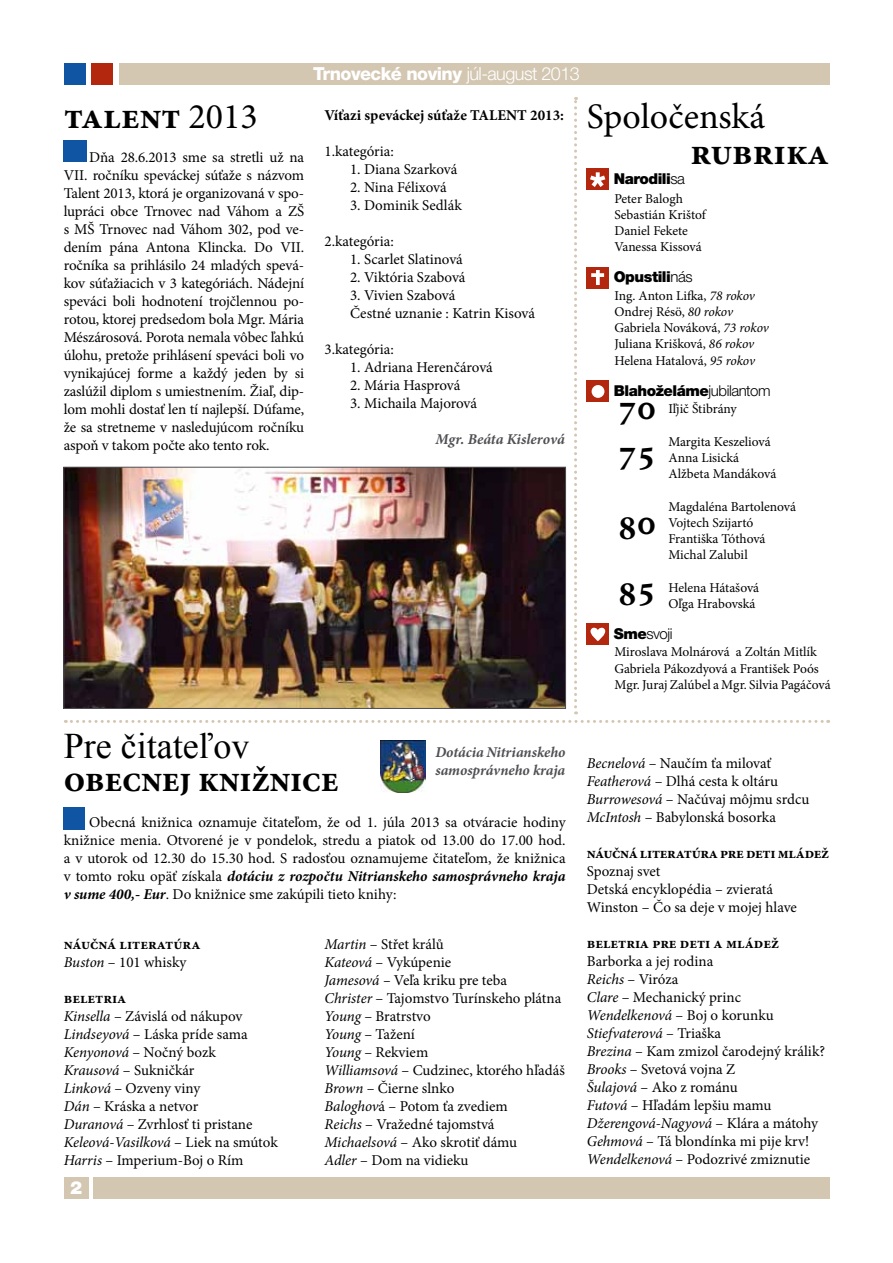
<style>
.page{position:relative;width:893px;height:1263px;background:#fff}
.page>*{position:absolute;margin:0;border:0;box-sizing:border-box;transform-origin:0 0}
.t1{font:700 36px/33px "Minion Pro";letter-spacing:-.01em;color:#000}
.t2{font:36px/36px "Minion Pro";color:#000}
.t3{font:800 18px "Helvetica Neue LT Pro";letter-spacing:-.03em;color:#fff}
.t4{font:900 18px "Helvetica Neue LT Pro";color:#fff}
.t5{font:15px/18px "Minion Pro";color:#000}
.t6{font:700 15px/18px "Minion Pro";color:#000}
.t7{font:italic 700 15px/18px "Minion Pro";letter-spacing:-.005em;color:#504f53}
.t8{font:900 15px "Helvetica Neue LT Pro";letter-spacing:-.03em;color:#000}
.t9{font:300 15px "Helvetica Neue LT Pro";letter-spacing:-.03em;color:#000}
.t10{font:13.5px/16.2px "Minion Pro";letter-spacing:-.005em;color:#000}
.s1{font-weight:400}
.s2{font-weight:300}
.s3{font-weight:700}
.s4{font-style:italic}
.s5{font-weight:900}
.s6{font-family:"Times New Roman";font-weight:400}
.s7{font-weight:700;font-style:italic}
.s8{font-weight:400;font-style:italic}
</style>
<div class="page">
<div style="left:64px;top:1177px;width:24px;height:22px;background:#d4c7b2"></div>
<div style="left:93px;top:1177px;width:736px;height:22px;background:#d4c7b2"></div>
<div style="left:91px;top:64px;width:22px;height:21px;background:#b2270e"></div>
<div style="left:64px;top:64px;width:21px;height:21px;background:#0f55a4"></div>
<div style="left:119px;top:64px;width:710px;height:21px;background:#d4c7b2"></div>
<svg style="left:65px;top:720px;width:764px;height:3px"></svg>
<svg style="left:574px;top:97px;width:3px;height:617px"></svg>
<div style="left:64px;top:808px;width:21px;height:22px;background:#0f55a4"></div>
<div style="left:587px;top:623px;width:22px;height:22px;background:#b2270e"></div>
<svg style="left:590px;top:627px;width:16px;height:14px"></svg>
<div style="left:64px;top:140px;width:23px;height:22px;background:#0f55a4"></div>
<img style="left:381px;top:740px;width:45px;height:52px">
<img style="left:66px;top:469px;width:498px;height:238px">
<div style="left:64px;top:467px;width:502px;height:242px;border:1px solid #504f53"></div>
<div style="left:587px;top:169px;width:22px;height:21px;background:#b2270e"></div>
<svg style="left:590px;top:172px;width:15px;height:15px"></svg>
<div style="left:587px;top:267px;width:22px;height:21px;background:#b2270e"></div>
<svg style="left:596px;top:270px;width:4px;height:15px"></svg>
<svg style="left:591px;top:273px;width:13px;height:4px"></svg>
<div style="left:587px;top:380px;width:22px;height:22px;background:#b2270e"></div>
<div style="left:592px;top:385px;width:12px;height:13px;background:#fff;border-radius:50%"></div>
<p class="t1" style="left:64px;top:100px;width:195px">talent <span class="s1">2013</span></p>
<p class="t5" style="left:64px;top:148px;width:242px;text-align:justify;text-indent:26px">Dňa 28.6.2013 sme sa stretli už na VII. ročníku speváckej súťaže s názvom Talent 2013, ktorá je organizovaná v spo&shy;lupráci obce Trnovec nad Váhom a ZŠ s MŠ Trnovec nad Váhom 302, pod ve&shy;dením pána Antona Klincka. Do VII. ročníka sa prihlásilo 24 mladých spevá&shy;kov súťažiacich v 3 kategóriách. Nádejní speváci boli hodnotení trojčlennou po&shy;rotou, ktorej predsedom bola Mgr. Mária Mészárosová. Porota nemala vôbec ľahkú úlohu, pretože prihlásení speváci boli vo vynikajúcej forme a každý jeden by si zaslúžil diplom s umiestnením. Žiaľ, dip&shy;lom mohli dostať len tí najlepší. Dúfame, že sa stretneme v nasledujúcom ročníku aspoň v takom počte ako tento rok.</p>
<p class="t3" style="left:313px;top:63px;width:268px">Trnovecké noviny <span class="s2">júl-august 2013</span></p>
<p class="t6" style="left:325px;top:106px;width:241px">Víťazi speváckej súťaže TALENT 2013:</p>
<p class="t5" style="left:325px;top:142px;width:71px">1.kategória:</p>
<p class="t5" style="left:350px;top:160px;width:109px">1. Diana Szarková</p>
<p class="t5" style="left:350px;top:178px;width:98px">2. Nina Félixová</p>
<p class="t5" style="left:350px;top:196px;width:113px">3. Dominik Sedlák</p>
<p class="t5" style="left:325px;top:232px;width:71px">2.kategória:</p>
<p class="t5" style="left:350px;top:250px;width:114px">1. Scarlet Slatinová</p>
<p class="t5" style="left:350px;top:268px;width:117px">2. Viktória Szabová</p>
<p class="t5" style="left:350px;top:286px;width:186px">3. Vivien Szabová<br>Čestné uznanie : Katrin Kisová</p>
<p class="t5" style="left:325px;top:340px;width:71px">3.kategória:</p>
<p class="t5" style="left:350px;top:358px;width:144px">1. Adriana Herenčárová</p>
<p class="t5" style="left:350px;top:376px;width:112px">2. Mária Hasprová</p>
<p class="t5" style="left:350px;top:394px;width:129px">3. Michaila Majorová</p>
<p class="t7" style="left:435px;top:430px;width:131px">Mgr. Beáta Kislerová</p>
<p class="t2" style="left:690px;top:98px;width:140px;text-indent:-104px">Spoločenská <span class="s3">rubrika</span></p>
<p class="t8" style="left:614px;top:170px;width:73px">Narodili<span class="s2">sa</span></p>
<p class="t10" style="left:614px;top:190px;width:93px">Peter Balogh<br>Sebastián Krištof<br>Daniel Fekete<br>Vanessa Kissová</p>
<p class="t10" style="left:614px;top:287px;width:156px">Ing. Anton Lifka, <span class="s4">78 rokov<br></span>Ondrej Résö, <span class="s4">80 rokov<br></span>Gabriela Nováková, <span class="s4">73 rokov<br></span>Juliana Krišková, <span class="s4">86 rokov<br></span>Helena Hatalová, <span class="s4">95 rokov</span></p>
<p class="t10" style="left:668px;top:401px;width:70px">Iľjič Štibrány</p>
<p class="t10" style="left:668px;top:433px;width:109px">Margita Keszeliová<br>Anna Lisická<br>Alžbeta Mandáková</p>
<p class="t10" style="left:668px;top:498px;width:129px">Magdaléna Bartolenová<br>Vojtech Szijartó<br>Františka Tóthová<br>Michal Zalubil</p>
<p class="t10" style="left:668px;top:579px;width:92px">Helena Hátašová<br>Oľga Hrabovská</p>
<p class="t10" style="left:614px;top:644px;width:218px">Miroslava Molnárová a Zoltán Mitlík<br>Gabriela Pákozdyová a František Poós<br>Mgr. Juraj Zalúbel a Mgr. Silvia Pagáčová</p>
<p class="t8" style="left:614px;top:268px;width:80px">Opustili<span class="s2">nás</span></p>
<p class="t8" style="left:614px;top:381px;width:158px">Blahoželáme<span class="s2">jubilantom</span></p>
<p class="t1" style="left:618px;top:384px;width:39px;line-height:45.6px">70<br>75</p>
<p class="t1" style="left:618px;top:492px;width:39px;line-height:65.7px">80<br>85</p>
<p class="t9" style="left:614px;top:624px;width:60px"><span class="s5">Sme</span>svoji</p>
<p class="t1" style="left:64px;top:730px;width:277px"><span class="s6">Pre čitateľov </span>obecnej knižnice</p>
<p class="t7" style="left:435px;top:742px;width:132px">Dotácia Nitrianskeho samosprávneho kraja</p>
<p class="t5" style="left:587px;top:755px;width:224px"><span class="s4">Becnelová</span> – Naučím ťa milovať<br><span class="s4">Featherová</span> – Dlhá cesta k oltáru<br><span class="s4">Burrowesová</span> – Načúvaj môjmu srdcu<br><span class="s4">McIntosh</span> – Babylonská bosorka</p>
<p class="t5" style="left:587px;top:845px;width:244px"><span class="s3">náučná literatúra pre deti mládež<br></span>Spoznaj svet<br>Detská encyklopédia – zvieratá<br>Winston – Čo sa deje v mojej hlave</p>
<p class="t5" style="left:587px;top:935px;width:240px"><span class="s3">beletria pre deti a mládež<br></span>Barborka a jej rodina<br><span class="s4">Reichs</span> – Viróza<br><span class="s4">Clare</span> – Mechanický princ<br><span class="s4">Wendelkenová</span> – Boj o korunku<br><span class="s4">Stiefvaterová</span> – Triaška<br><span class="s4">Brezina</span> – Kam zmizol čarodejný králik?<br><span class="s4">Brooks</span> – Svetová vojna Z<br><span class="s4">Šulajová</span> – Ako z románu<br><span class="s4">Futová</span> – Hľadám lepšiu mamu<br><span class="s4">Džerengová-Nagyová</span> – Klára a mátohy<br><span class="s4">Gehmová</span> – Tá blondínka mi pije krv!<br><span class="s4">Wendelkenová</span> – Podozrivé zmiznutie</p>
<p class="t5" style="left:64px;top:813px;width:503px;text-align:justify;text-indent:26px">Obecná knižnica oznamuje čitateľom, že od 1. júla 2013 sa otváracie hodiny knižnice menia. Otvorené je v pondelok, stredu a piatok od 13.00 do 17.00 hod. a v utorok od 12.30 do 15.30 hod. S radosťou oznamujeme čitateľom, že knižnica v tomto roku opäť získala <span class="s7">dotáciu z rozpočtu Nitrianskeho samosprávneho kraja v sume 400,- Eur</span>. Do knižnice sme zakúpili tieto knihy:</p>
<p class="t5" style="left:325px;top:935px;width:242px"><span class="s4">Martin</span> – Střet králů<br><span class="s4">Kateová</span> – Vykúpenie<br><span class="s4">Jamesová –</span> Veľa kriku pre teba<br><span class="s4">Christer</span> – Tajomstvo Turínskeho plátna<br><span class="s4">Young</span> – Bratrstvo<br><span class="s4">Young</span> – Tažení<br><span class="s4">Young</span> – Rekviem<br><span class="s4">Williamsová</span> – Cudzinec, ktorého hľadáš<br><span class="s4">Brown</span> – Čierne slnko<br><span class="s4">Baloghov</span>á – Potom ťa zvediem<br><span class="s4">Reichs</span> – Vražedné tajomstvá<br><span class="s4">Michaelsová</span> – Ako skrotiť dámu<br><span class="s4">Adler</span> – Dom na vidieku</p>
<p class="t6" style="left:64px;top:935px;width:138px">náučná literatúra<br><span class="s8">Buston</span> <span class="s1">– 101 whisky</span></p>
<p class="t5" style="left:64px;top:989px;width:215px"><span class="s3">beletria<br></span><span class="s4">Kinsella</span> – Závislá od nákupov<br><span class="s4">Lindseyová</span> – Láska príde sama<br><span class="s4">Kenyonová</span> – Nočný bozk<br><span class="s4">Krausová</span> – Sukničkár<br><span class="s4">Linková</span> – Ozveny viny<br><span class="s4">Dán</span> – Kráska a netvor<br><span class="s4">Duranová</span> – Zvrhlosť ti pristane<br><span class="s4">Keleová-Vasilková</span> – Liek na smútok<br><span class="s4">Harris</span> – Imperium-Boj o Rím</p>
<p class="t4" style="left:70px;top:1177px;width:14px">2</p>
</div>
